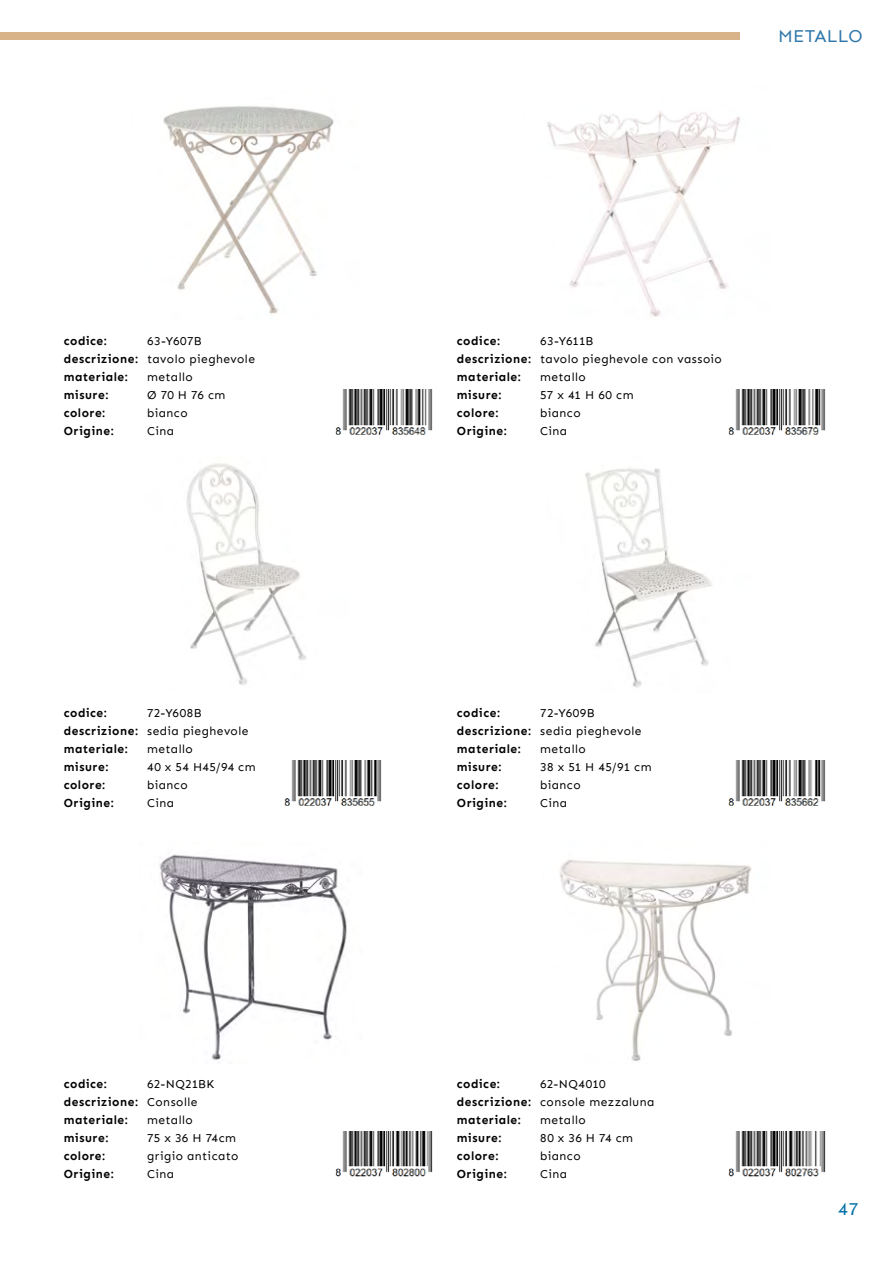
<style>
.page{position:relative;width:893px;height:1263px;background:#fff}
.page>*{position:absolute;margin:0;border:0;box-sizing:border-box;transform-origin:0 0}
.t1{font:18px "Sen";color:#2f77aa}
.t2{font:18px "Sen";color:#0071a8}
.t3{font:12px/18px "Sen";letter-spacing:.035em;color:#000}
.t4{font:700 12px/18px "Sen";letter-spacing:.045em;color:#000}
</style>
<div class="page">
<div style="left:0;top:32px;width:739px;height:7px;background:#d8b289"></div>
<img style="left:187px;top:463px;width:119px;height:222px">
<img style="left:163px;top:106px;width:171px;height:208px">
<img style="left:585px;top:468px;width:127px;height:220px">
<img style="left:547px;top:111px;width:193px;height:206px">
<img style="left:284px;top:760px;width:98px;height:46px">
<img style="left:335px;top:389px;width:98px;height:46px">
<img style="left:728px;top:760px;width:98px;height:46px">
<img style="left:728px;top:389px;width:98px;height:46px">
<img style="left:159px;top:854px;width:188px;height:206px">
<img style="left:335px;top:1132px;width:98px;height:45px">
<img style="left:559px;top:859px;width:193px;height:202px">
<img style="left:728px;top:1131px;width:98px;height:46px">
<h1 class="t1" style="left:778px;top:25px;width:86px">METALLO</h1>
<p class="t4" style="left:64px;top:332px;width:76px">codice: descrizione: materiale: misure: colore:<br>Origine:</p>
<p class="t3" style="left:147px;top:332px;width:109px">63-Y607B<br>tavolo pieghevole metallo<br>Ø 70 H 76 cm bianco<br>Cina</p>
<p class="t4" style="left:64px;top:704px;width:76px">codice: descrizione: materiale: misure: colore:<br>Origine:</p>
<p class="t3" style="left:147px;top:703px;width:110px">72-Y608B<br>sedia pieghevole metallo<br>40 x 54 H45/94 cm bianco<br>Cina</p>
<p class="t4" style="left:457px;top:332px;width:76px">codice: descrizione: materiale: misure: colore:<br>Origine:</p>
<p class="t3" style="left:540px;top:332px;width:183px">63-Y611B<br>tavolo pieghevole con vassoio metallo<br>57 x 41 H 60 cm<br>bianco<br>Cina</p>
<p class="t4" style="left:457px;top:704px;width:76px">codice: descrizione: materiale: misure: colore:<br>Origine:</p>
<p class="t3" style="left:540px;top:703px;width:113px">72-Y609B<br>sedia pieghevole metallo<br>38 x 51 H 45/91 cm bianco<br>Cina</p>
<p class="t4" style="left:457px;top:1075px;width:76px">codice: descrizione: materiale: misure: colore:<br>Origine:</p>
<p class="t4" style="left:64px;top:1075px;width:76px">codice: descrizione: materiale: misure: colore:<br>Origine:</p>
<p class="t3" style="left:540px;top:1075px;width:116px">62-NQ4010<br>console mezzaluna metallo<br>80 x 36 H 74 cm bianco<br>Cina</p>
<p class="t3" style="left:147px;top:1075px;width:93px">62-NQ21BK<br>Consolle metallo<br>75 x 36 H 74cm grigio anticato<br>Cina</p>
<h1 class="t2" style="left:838px;top:1198px;width:22px">47</h1>
</div>
